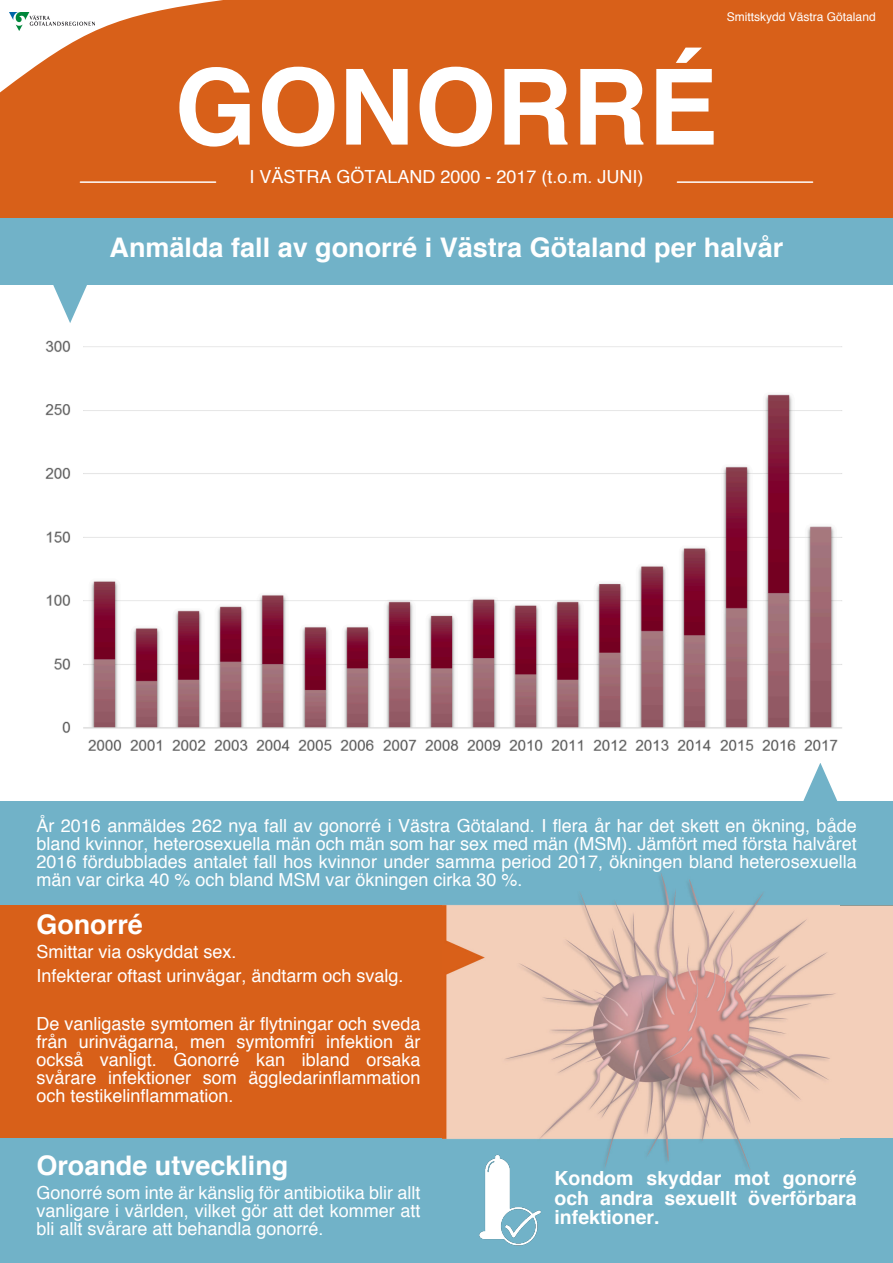
<style>
.page{position:relative;width:893px;height:1263px;background:#fff}
.page>*{position:absolute;margin:0;border:0;box-sizing:border-box;transform-origin:0 0}
.t1{font:700 105px "Helvetica";color:#fff}
.t2{font:700 27px "Helvetica";color:#fff}
.t3{font:700 19.5px/19.5px "Helvetica";color:#fff;text-align:justify}
.t4{font:18px/18px "Helvetica";color:#fff;text-align:justify}
.t5{font:12px "Helvetica";color:#fff}
</style>
<div class="page">
<div style="left:0;top:0;width:893px;height:219px;background:#d86019"></div>
<div style="left:0;top:219px;width:893px;height:66px;background:#71b2c8"></div>
<div style="left:0;top:801px;width:893px;height:105px;background:#71b2c8"></div>
<div style="left:0;top:906px;width:446px;height:233px;background:#d86019"></div>
<div style="left:446px;top:906px;width:447px;height:233px;background:#f3cfba"></div>
<div style="left:0;top:1139px;width:893px;height:124px;background:#71b2c8"></div>
<hr style="left:80px;top:181px;width:136px;height:2px;background:#fff">
<hr style="left:677px;top:181px;width:136px;height:2px;background:#fff">
<svg style="left:803px;top:763px;width:35px;height:38px"></svg>
<svg style="left:53px;top:285px;width:34px;height:38px"></svg>
<img style="left:442px;top:873px;width:397px;height:296px">
<img style="left:45px;top:340px;width:797px;height:411px">
<img style="left:446px;top:1147px;width:108px;height:99px">
<svg style="left:0;top:0;width:223px;height:92px"></svg>
<img style="left:9px;top:13px;width:86px;height:17px">
<h1 class="t1" style="left:175px;top:66px;width:544px">GONORRÉ</h1>
<p class="t4" style="left:249px;top:168px;width:396px">I VÄSTRA GÖTALAND 2000 - 2017 (t.o.m. JUNI)</p>
<p class="t5" style="left:727px;top:12px;width:150px">Smittskydd Västra Götaland</p>
<h2 class="t2" style="left:110px;top:237px;width:675px">Anmälda fall av gonorré i Västra Götaland per halvår</h2>
<p class="t4" style="left:36px;top:818px;width:822px">År 2016 anmäldes 262 nya fall av gonorré i Västra Götaland. I flera år har det skett en ökning, både bland kvinnor, heterosexuella män och män som har sex med män (MSM). Jämfört med första halvåret 2016 fördubblades antalet fall hos kvinnor under samma period 2017, ökningen bland heterosexuella män var cirka 40 % och bland MSM var ökningen cirka 30 %.</p>
<h2 class="t2" style="left:36px;top:914px;width:108px">Gonorré</h2>
<p class="t4" style="left:36px;top:941px;width:369px;line-height:23.9px">Smittar via oskyddat sex.<br>Infekterar oftast urinvägar, ändtarm och svalg.</p>
<p class="t4" style="left:36px;top:1015px;width:386px">De vanligaste symtomen är flytningar och sveda från urinvägarna, men symtomfri infektion är också vanligt. Gonorré kan ibland orsaka svårare infektioner som äggledarinflammation och testikelinflammation.</p>
<h2 class="t2" style="left:36px;top:1154px;width:254px">Oroande utveckling</h2>
<p class="t4" style="left:36px;top:1184px;width:386px">Gonorré som inte är känslig för antibiotika blir allt vanligare i världen, vilket gör att det kommer att bli allt svårare att behandla gonorré.</p>
<p class="t3" style="left:554px;top:1170px;width:304px">Kondom skyddar mot gonorré och andra sexuellt överförbara infektioner.</p>
</div>
